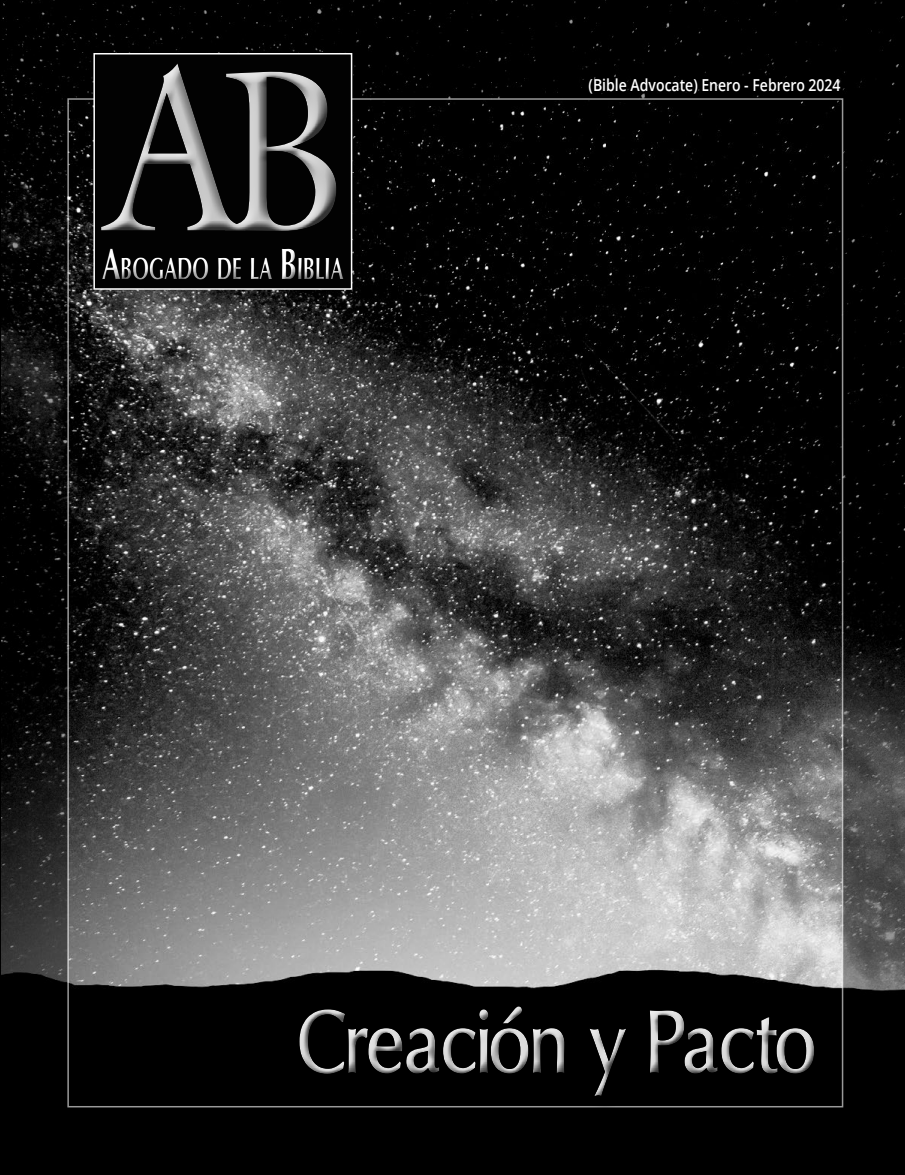
<style>
.page{position:relative;width:905px;height:1175px;background:#fff}
.page>*{position:absolute;margin:0;border:0;box-sizing:border-box;transform-origin:0 0}
.t1{font:232.5px "Galliard Pro";color:#c6c6c6;scale:.85 1}
.t2{font:700 90px "Oregon LDO Demi";color:#d9d9d9;scale:.85 1}
.t3{font:700 45px "Optimum";color:#fff;scale:.64 1}
.t4{font:700 31.5px "Optimum";letter-spacing:-.015em;color:#fff;scale:.64 1}
.t5{font:600 16.5px "Open Sans";color:#fff;scale:.85 1}
.s1{font-size:45px}
</style>
<div class="page">
<div style="left:0;top:0;width:904px;height:1174px;background:#000"></div>
<img style="left:1px;top:0;width:903px;height:1096px">
<div style="left:295px;top:1002px;width:534px;height:109px;background:#000;opacity:.75"></div>
<div style="left:288px;top:995px;width:531px;height:108px;background:#000"></div>
<div style="left:295px;top:1000px;width:530px;height:107px;background:#000"></div>
<div style="left:93px;top:242px;width:261px;height:48px;background:#000"></div>
<div style="left:90px;top:53px;width:250px;height:185px;background:#fff;opacity:.75"></div>
<div style="left:92px;top:58px;width:255px;height:184px;background:#000"></div>
<h1 class="t1" style="left:106px;top:-2px;width:287px">AB</h1>
<h3 class="t4" style="left:120px;top:250px;width:350px">BOGADO DE LA <span class="s1">B</span> IBLIA</h3>
<h3 class="t3" style="left:102px;top:237px;width:31px">A</h3>
<p class="t5" style="left:588px;top:76px;width:298px">(Bible Advocate) Enero - Febrero 2024</p>
<h2 class="t2" style="left:297px;top:990px;width:612px">Creación y Pacto</h2>
</div>
